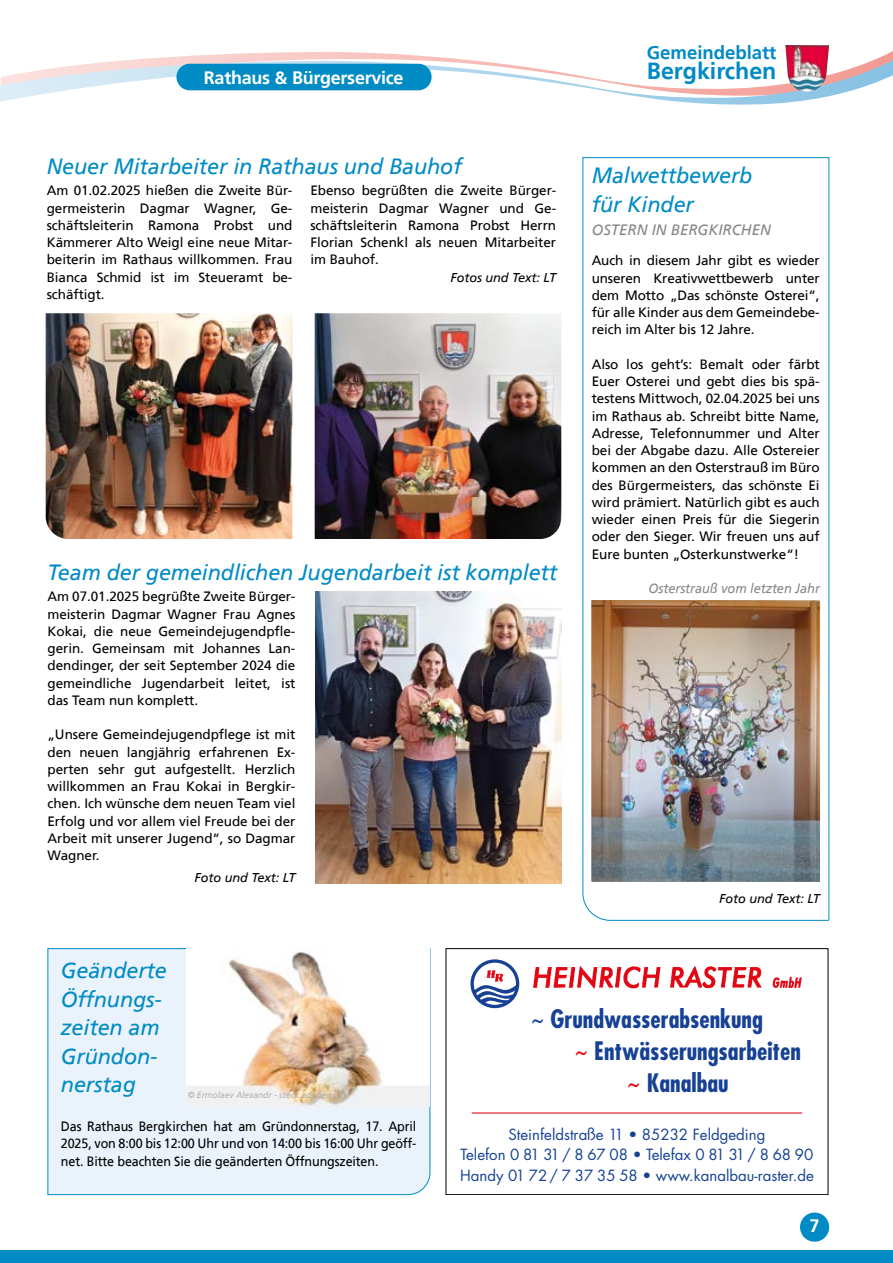
<style>
.page{position:relative;width:893px;height:1263px;background:#fff}
.page>*{position:absolute;margin:0;border:0;box-sizing:border-box;transform-origin:0 0}
.t1{font:700 condensed 24.75px "Futura";color:#164194}
.t2{font:700 23.25px "Frutiger";color:#008bc5}
.t3{font:italic 22.05px/28.5px "Frutiger 56";letter-spacing:-.005em;color:#008bc5}
.t4{font:700 18.6px "Frutiger";letter-spacing:-.005em;color:#008bc5}
.t5{font:700 18px "Frutiger";letter-spacing:-.015em;color:#fff}
.t6{font:15px/20.2px "Futura";color:#164194;text-align:center}
.t7{font:italic 15px "Frutiger 56";color:#878787}
.t8{font:13.5px/17.2px "Frutiger 55 Roman";letter-spacing:-.005em;color:#000;text-align:justify}
.t9{font:13.5px/17.2px "Frutiger 55 Roman";letter-spacing:-.005em;color:#000;text-align:justify;scale:.93 1}
.t10{font:italic 13.5px "Frutiger 56";letter-spacing:-.005em;color:#878787;scale:.95 1}
.t11{font:italic 12.75px "Frutiger 56";letter-spacing:-.005em;color:#000}
.t12{font:italic 9px "Frutiger 56";letter-spacing:-.005em;color:#b3b2b2;scale:.95 1}
.s1{font-weight:400;font-size:26.25px}
.s2{font-weight:400;font-size:26.25px;color:#e30613}
</style>
<div class="page">
<svg style="left:0;top:53px;width:893px;height:52px"></svg>
<div style="left:0;top:1250px;width:893px;height:13px;background:#008bc5"></div>
<div style="left:800px;top:1212px;width:29px;height:30px;background:#008bc5;border-radius:50%"></div>
<div style="left:176px;top:64px;width:256px;height:26px;background:#008bc5;border-radius:13px"></div>
<img style="left:785px;top:45px;width:44px;height:47px">
<svg style="left:582px;top:157px;width:247px;height:764px"></svg>
<img style="left:46px;top:313px;width:246px;height:226px">
<img style="left:315px;top:313px;width:246px;height:226px">
<img style="left:591px;top:600px;width:229px;height:282px">
<div style="left:47px;top:948px;width:384px;height:247px;background:#eaf3fb"></div>
<img style="left:186px;top:949px;width:243px;height:157px">
<div style="left:446px;top:948px;width:382px;height:247px;border:1px solid #000"></div>
<svg style="left:470px;top:966px;width:47px;height:42px"></svg>
<img style="left:478px;top:959px;width:324px;height:36px">
<hr style="left:472px;top:1112px;width:330px;height:1px;background:#e30613">
<img style="left:315px;top:591px;width:246px;height:292px">
<h3 class="t5" style="left:204px;top:70px;width:201px">Rathaus &amp; Bürgerservice</h3>
<h3 class="t3" style="left:47px;top:153px;width:416px">Neuer Mitarbeiter in Rathaus und Bauhof</h3>
<p class="t8" style="left:47px;top:183px;width:247px">Am 01.02.2025 hießen die Zweite Bür&shy;germeisterin Dagmar Wagner, Ge&shy;schäftsleiterin Ramona Probst und Kämmerer Alto Weigl eine neue Mitar&shy;beiterin im Rathaus willkommen. Frau Bianca Schmid ist im Steueramt be&shy;schäftigt.</p>
<p class="t8" style="left:310px;top:183px;width:247px">Ebenso begrüßten die Zweite Bürger&shy;meisterin Dagmar Wagner und Ge&shy;schäftsleiterin Ramona Probst Herrn Florian Schenkl als neuen Mitarbeiter im Bauhof.</p>
<p class="t11" style="left:450px;top:271px;width:107px">Fotos und Text: LT</p>
<h3 class="t3" style="left:48px;top:559px;width:511px">Team der gemeindlichen Jugendarbeit ist komplett</h3>
<p class="t8" style="left:48px;top:589px;width:249px">Am 07.01.2025 begrüßte Zweite Bürger&shy;meisterin Dagmar Wagner Frau Agnes Kokai, die neue Gemeindejugendpfle&shy;gerin. Gemeinsam mit Johannes Lan&shy;dendinger, der seit September 2024 die gemeindliche Jugendarbeit leitet, ist das Team nun komplett.</p>
<p class="t8" style="left:48px;top:727px;width:249px">„Unsere Gemeindejugendpflege ist mit den neuen langjährig erfahrenen Ex&shy;perten sehr gut aufgestellt. Herzlich willkommen an Frau Kokai in Bergkir&shy;chen. Ich wünsche dem neuen Team viel Erfolg und vor allem viel Freude bei der Arbeit mit unserer Jugend“, so Dagmar Wagner.</p>
<p class="t11" style="left:195px;top:871px;width:102px">Foto und Text: LT</p>
<h3 class="t4" style="left:647px;top:44px;width:131px">Gemeindeblatt</h3>
<h2 class="t2" style="left:647px;top:60px;width:131px">Bergkirchen</h2>
<h3 class="t3" style="left:592px;top:162px;width:162px">Malwettbewerb für Kinder</h3>
<p class="t7" style="left:592px;top:223px;width:181px">OSTERN IN BERGKIRCHEN</p>
<p class="t8" style="left:592px;top:253px;width:230px">Auch in diesem Jahr gibt es wieder unseren Kreativwettbewerb unter dem Motto „Das schönste Osterei“, für alle Kinder aus dem Gemeindebe&shy;reich im Alter bis 12 Jahre.</p>
<p class="t8" style="left:592px;top:356px;width:230px">Also los geht’s: Bemalt oder färbt Euer Osterei und gebt dies bis spä&shy;testens Mittwoch, 02.04.2025 bei uns im Rathaus ab. Schreibt bitte Name, Adresse, Telefonnummer und Alter bei der Abgabe dazu. Alle Ostereier kommen an den Osterstrauß im Büro des Bürgermeisters, das schönste Ei wird prämiert. Natürlich gibt es auch wieder einen Preis für die Siegerin oder den Sieger. Wir freuen uns auf Eure bunten „Osterkunstwerke“!</p>
<p class="t10" style="left:649px;top:582px;width:182px">Osterstrauß vom letzten Jahr</p>
<p class="t11" style="left:719px;top:892px;width:102px">Foto und Text: LT</p>
<h3 class="t3" style="left:61px;top:957px;width:108px">Geänderte<br>Öffnungs&shy;zeiten am<br>Gründon&shy;nerstag</h3>
<p class="t9" style="left:61px;top:1118px;width:384px">Das Rathaus Bergkirchen hat am Gründonnerstag, 17. April 2025, von 8:00 bis 12:00 Uhr und von 14:00 bis 16:00 Uhr geöff&shy;net. Bitte beachten Sie die geänderten Öffnungszeiten.</p>
<p class="t12" style="left:188px;top:1091px;width:168px">© Ermolaev Alexandr - stock.adobe.com</p>
<h1 class="t1" style="left:531px;top:1003px;width:233px"><span class="s1">~</span> Grundwasserabsenkung</h1>
<h1 class="t1" style="left:575px;top:1035px;width:228px"><span class="s2">~</span> Entwässerungsarbeiten</h1>
<h1 class="t1" style="left:627px;top:1067px;width:103px"><span class="s2">~</span> Kanalbau</h1>
<p class="t6" style="left:460px;top:1124px;width:355px">Steinfeldstraße 11 • 85232 Feldgeding<br>Telefon 0 81 31/ 8 67 08 • Telefax 0 81 31/ 8 68 90<br>Handy 01 72/ 7 37 35 58 • www.kanalbau-raster.de</p>
<h3 class="t5" style="left:810px;top:1218px;width:12px">7</h3>
</div>
